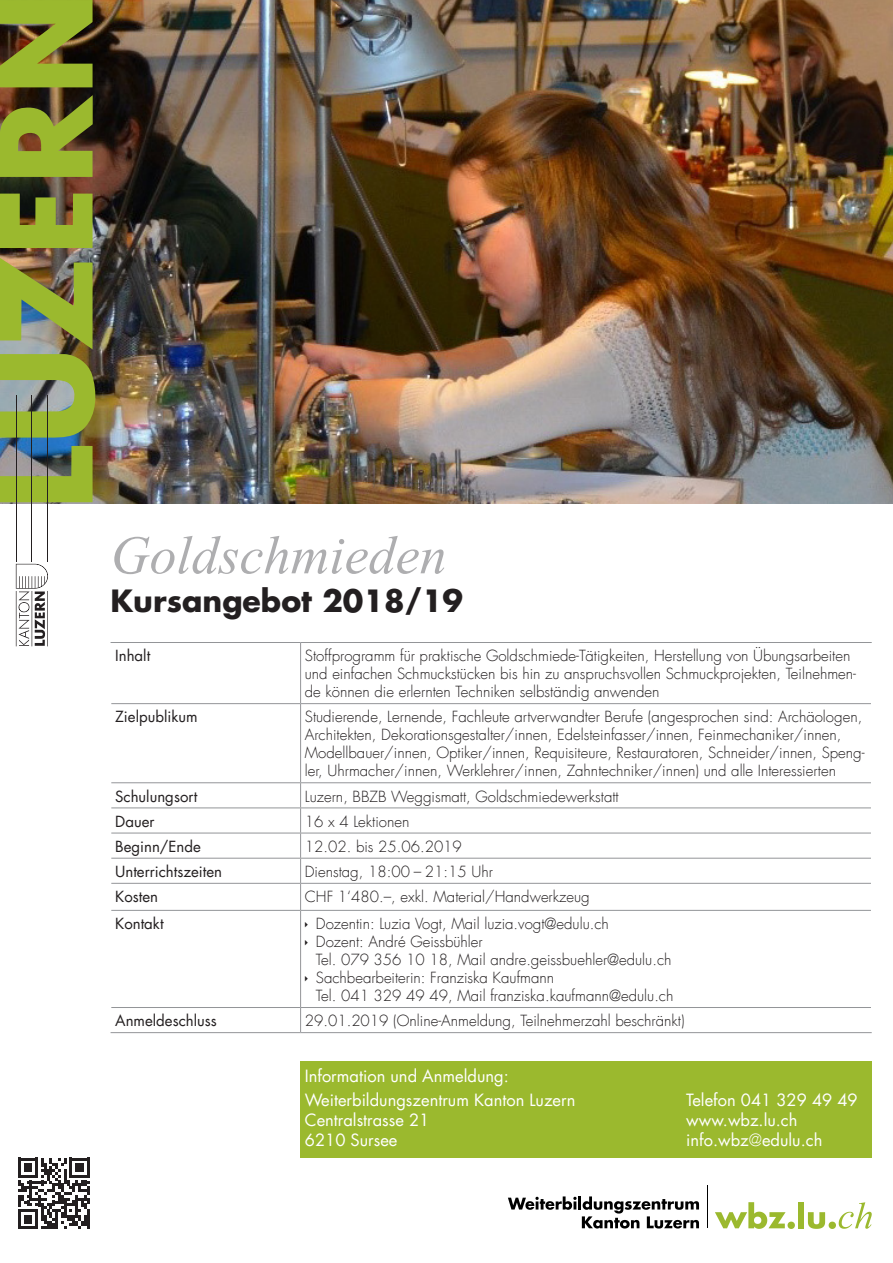
<style>
.page{position:relative;width:893px;height:1263px;background:#fff}
.page>*{position:absolute;margin:0;border:0;box-sizing:border-box;transform-origin:0 0}
.t1{font:italic 54px "Times New Roman";color:#aeaeb0}
.t2{font:30px "Futura Luzern Bold 2";color:#231f20}
.t3{font:16.5px "Futura Luzern Book 2";color:#fff}
.Aufzählung_F_F{font:15px/18px "Futura Luzern Light 2";color:#231f20}
.t4{font:15px "Futura Luzern Book 2";color:#231f20}
.s1{font-family:"Futura Luzern Light 2"}
</style>
<div class="page">
<img style="left:0;top:0;width:893px;height:503px">
<svg style="left:0;top:0;width:93px;height:87px"></svg>
<img style="left:0;top:258px;width:95px;height:180px">
<svg style="left:0;top:194px;width:93px;height:54px"></svg>
<svg style="left:0;top:446px;width:93px;height:56px"></svg>
<svg style="left:0;top:95px;width:93px;height:82px"></svg>
<hr style="left:32px;top:395px;width:1px;height:166px;background:#231f20">
<hr style="left:47px;top:395px;width:1px;height:166px;background:#231f20">
<svg style="left:16px;top:564px;width:32px;height:82px"></svg>
<hr style="left:16px;top:395px;width:1px;height:166px;background:#231f20">
<svg style="left:508px;top:1196px;width:191px;height:32px"></svg>
<hr style="left:707px;top:1185px;width:1px;height:43px;background:#000">
<svg style="left:715px;top:1202px;width:80px;height:27px"></svg>
<div style="left:798px;top:1202px;width:6px;height:26px;background:#9bb92e"></div>
<svg style="left:808px;top:1202px;width:64px;height:27px"></svg>
<svg style="left:18px;top:1158px;width:72px;height:71px"></svg>
<hr style="left:111px;top:642px;width:190px;height:1px;background:#939598">
<hr style="left:301px;top:642px;width:571px;height:1px;background:#939598">
<hr style="left:300px;top:643px;width:1px;height:60px;background:#939598">
<hr style="left:111px;top:703px;width:190px;height:1px;background:#939598">
<hr style="left:301px;top:703px;width:570px;height:1px;background:#939598">
<hr style="left:300px;top:704px;width:1px;height:78px;background:#939598">
<hr style="left:111px;top:782px;width:190px;height:1px;background:#939598">
<hr style="left:301px;top:782px;width:570px;height:1px;background:#939598">
<hr style="left:111px;top:807px;width:190px;height:1px;background:#939598">
<hr style="left:301px;top:807px;width:570px;height:1px;background:#939598">
<hr style="left:111px;top:833px;width:190px;height:1px;background:#939598">
<hr style="left:301px;top:833px;width:570px;height:1px;background:#939598">
<hr style="left:111px;top:858px;width:190px;height:1px;background:#939598">
<hr style="left:301px;top:858px;width:570px;height:1px;background:#939598">
<hr style="left:111px;top:883px;width:190px;height:1px;background:#939598">
<hr style="left:301px;top:883px;width:570px;height:1px;background:#939598">
<svg style="left:300px;top:783px;width:1px;height:127px"></svg>
<hr style="left:111px;top:910px;width:190px;height:1px;background:#939598">
<hr style="left:301px;top:910px;width:570px;height:1px;background:#939598">
<hr style="left:300px;top:911px;width:1px;height:96px;background:#939598">
<hr style="left:111px;top:1007px;width:190px;height:1px;background:#939598">
<hr style="left:301px;top:1007px;width:570px;height:1px;background:#939598">
<svg style="left:300px;top:1008px;width:1px;height:24px"></svg>
<hr style="left:111px;top:1032px;width:190px;height:1px;background:#939598">
<hr style="left:301px;top:1032px;width:571px;height:1px;background:#939598">
<div style="left:301px;top:1061px;width:571px;height:97px;background:#9bb92e"></div>
<p class="t1" style="left:111px;top:518px;width:337px">Goldschmieden</p>
<p class="t2" style="left:111px;top:581px;width:354px">Kursangebot 2018/19</p>
<p class="t4" style="left:115px;top:646px;width:37px">Inhalt</p>
<p class="Aufzählung_F_F" style="left:305px;top:647px;width:553px">Stoffprogramm für praktische Goldschmiede-Tätigkeiten, Herstellung von Übungsarbeiten und einfachen Schmuckstücken bis hin zu anspruchsvollen Schmuckprojekten, Teilnehmen&shy;de können die erlernten Techniken selbständig anwenden</p>
<p class="t4" style="left:115px;top:707px;width:84px">Zielpublikum</p>
<p class="Aufzählung_F_F" style="left:305px;top:708px;width:561px">Studierende, Lernende, Fachleute artverwandter Berufe (angesprochen sind: Archäologen, Architekten, Dekorationsgestalter/innen, Edelsteinfasser/innen, Feinmechaniker/innen, Modellbauer/innen, Optiker/innen, Requisiteure, Restauratoren, Schneider/innen, Speng&shy;ler, Uhrmacher/innen, Werklehrer/innen, Zahntechniker/innen) und alle Interessierten</p>
<p class="t4" style="left:115px;top:786px;width:84px">Schulungsort</p>
<p class="Aufzählung_F_F" style="left:305px;top:787px;width:315px">Luzern, BBZB Weggismatt, Goldschmiedewerkstatt</p>
<p class="t4" style="left:115px;top:811px;width:41px">Dauer</p>
<p class="Aufzählung_F_F" style="left:305px;top:813px;width:106px">16 x 4 Lektionen</p>
<p class="t4" style="left:115px;top:837px;width:87px">Beginn/Ende</p>
<p class="Aufzählung_F_F" style="left:305px;top:838px;width:159px">12.02. bis 25.06.2019</p>
<p class="t4" style="left:115px;top:862px;width:109px">Unterrichtszeiten</p>
<p class="Aufzählung_F_F" style="left:305px;top:863px;width:190px">Dienstag, 18:00 – 21:15 Uhr</p>
<p class="t4" style="left:115px;top:887px;width:44px">Kosten</p>
<p class="Aufzählung_F_F" style="left:305px;top:888px;width:286px">CHF 1‘480.–, exkl. Material/Handwerkzeug</p>
<p class="t4" style="left:115px;top:914px;width:50px">Kontakt</p>
<p class="Aufzählung_F_F" style="left:316px;top:915px;width:295px">Dozentin: Luzia Vogt, Mail luzia.vogt@edulu.ch</p>
<p class="Aufzählung_F_F" style="left:316px;top:933px;width:357px">Dozent: André Geissbühler<br>Tel. 079 356 10 18, Mail andre.geissbuehler@edulu.ch</p>
<p class="Aufzählung_F_F" style="left:316px;top:969px;width:359px">Sachbearbeiterin: Franziska Kaufmann<br>Tel. 041 329 49 49, Mail franziska.kaufmann@edulu.ch</p>
<p class="t4" style="left:115px;top:1011px;width:103px">Anmeldeschluss</p>
<p class="Aufzählung_F_F" style="left:305px;top:1012px;width:381px">29.01.2019 (Online-Anmeldung, Teilnehmerzahl beschränkt)</p>
<p class="t3" style="left:305px;top:1065px;width:205px">Information und Anmeldung:</p>
<p class="t3" style="left:305px;top:1089px;width:272px">Weiterbildungszentrum Kanton Luzern</p>
<p class="t3" style="left:686px;top:1089px;width:173px">Telefon 041 329 49 49</p>
<p class="t3" style="left:305px;top:1109px;width:126px">Centralstrasse 21</p>
<p class="t3" style="left:686px;top:1109px;width:113px">www.wbz.lu.ch</p>
<p class="t3" style="left:305px;top:1129px;width:94px">6210 Sursee</p>
<p class="t3" style="left:686px;top:1129px;width:138px">info.wbz<span class="s1">@</span>edulu.ch</p>
</div>
